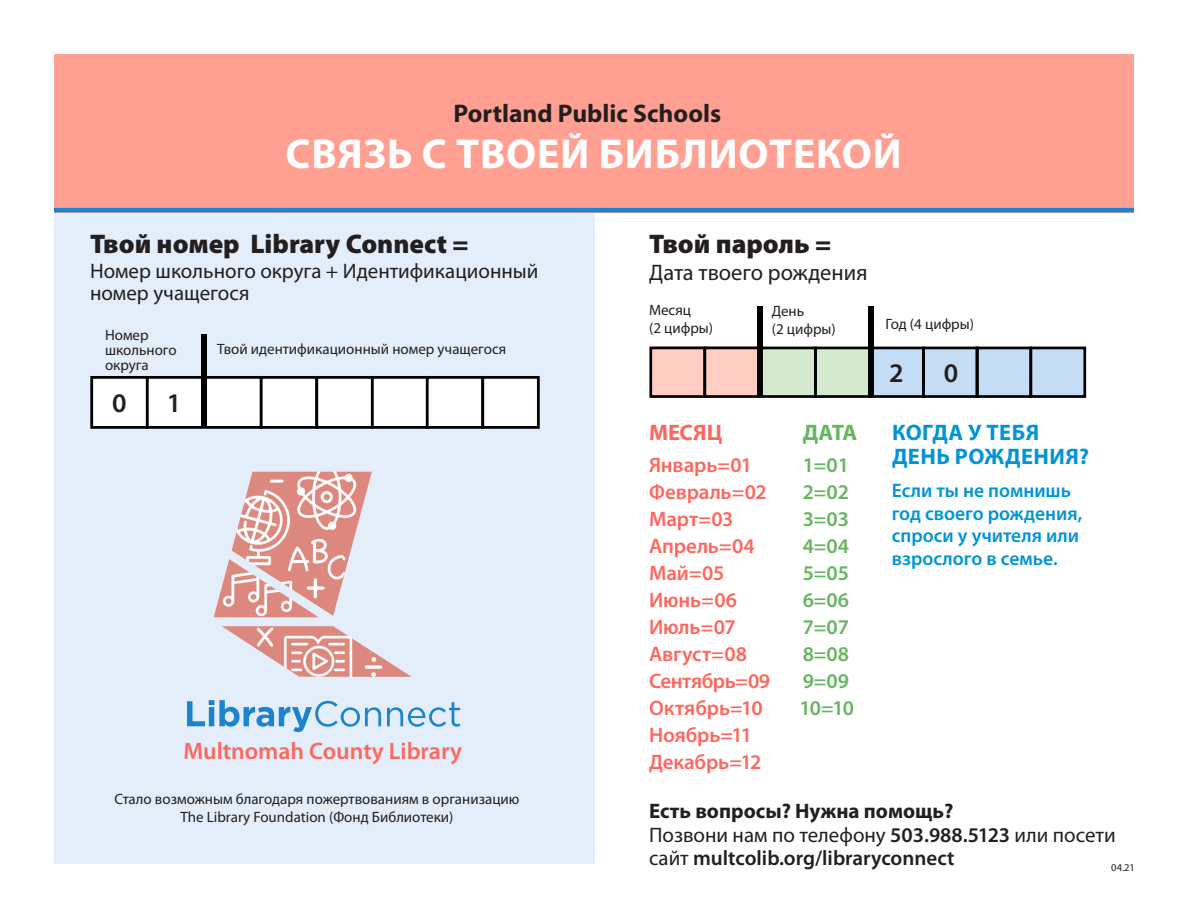
<style>
.page{position:relative;width:1188px;height:918px;background:#fff}
.page>*{position:absolute;margin:0;border:0;box-sizing:border-box;transform-origin:0 0}
.t1{font:700 42px "Myriad Pro";letter-spacing:.02em;color:#fff}
.t2{font:900 27px "Myriad Pro";color:#231f20}
.t3{font:600 27px "Myriad Pro";color:#231f20}
.t4{font:700 25.5px "Myriad Pro";color:#231f20}
.t5{font:600 23.85px "Myriad Pro";color:#ff675d}
.t6{font:700 22.5px/24px "Myriad Pro";letter-spacing:.02em;color:#0094d7}
.t7{font:22.5px "Myriad Pro";color:#231f20}
.t8{font:700 22.5px "Myriad Pro";letter-spacing:-.005em;color:#ff675d}
.t9{font:700 22.5px "Myriad Pro";color:#66b561}
.t10{font:600 21px/23.2px "Myriad Pro";color:#231f20}
.t11{font:600 21px "Myriad Pro";letter-spacing:-.005em;color:#ff675d}
.t12{font:21px/22.5px "Myriad Pro";color:#231f20}
.t13{font:600 21px "Myriad Pro";color:#66b561}
.t14{font:600 21px "Myriad Pro";letter-spacing:-.025em;color:#ff675d}
.t15{font:600 19.5px/22.5px "Myriad Pro";color:#0094d7}
.t16{font:15px/15px "Myriad Pro";color:#231f20}
.t17{font:10.5px "Myriad Pro";color:#231f20}
.s1{font-weight:700}
.s2{font-weight:400}
</style>
<div class="page">
<div style="left:54px;top:212px;width:541px;height:652px;background:#e4eefa"></div>
<div style="left:54px;top:54px;width:1080px;height:158px;background:#ffa093"></div>
<hr style="left:54px;top:208px;width:1080px;height:4px;background:#1c83cf">
<div style="left:92px;top:377px;width:55px;height:50px;background:#fff"></div>
<div style="left:90px;top:376px;width:59px;height:53px;border:3px solid #000"></div>
<div style="left:147px;top:377px;width:56px;height:50px;background:#fff"></div>
<div style="left:146px;top:376px;width:58px;height:53px;border:3px solid #000"></div>
<div style="left:206px;top:377px;width:55px;height:50px;background:#fff"></div>
<div style="left:204px;top:376px;width:59px;height:53px;border:3px solid #000"></div>
<div style="left:261px;top:377px;width:56px;height:50px;background:#fff"></div>
<div style="left:260px;top:376px;width:58px;height:53px;border:3px solid #000"></div>
<div style="left:317px;top:377px;width:55px;height:50px;background:#fff"></div>
<div style="left:315px;top:376px;width:59px;height:53px;border:3px solid #000"></div>
<div style="left:372px;top:377px;width:56px;height:50px;background:#fff"></div>
<div style="left:371px;top:376px;width:58px;height:53px;border:3px solid #000"></div>
<div style="left:427px;top:377px;width:56px;height:50px;background:#fff"></div>
<div style="left:426px;top:376px;width:58px;height:53px;border:3px solid #000"></div>
<div style="left:483px;top:377px;width:55px;height:50px;background:#fff"></div>
<div style="left:481px;top:376px;width:59px;height:53px;border:3px solid #000"></div>
<div style="left:201px;top:335px;width:6px;height:91px;background:#000"></div>
<img style="left:232px;top:472px;width:140px;height:144px">
<img style="left:214px;top:559px;width:105px;height:58px">
<img style="left:222px;top:626px;width:190px;height:51px">
<svg style="left:187px;top:700px;width:194px;height:32px"></svg>
<svg style="left:387px;top:702px;width:73px;height:25px"></svg>
<div style="left:872px;top:348px;width:213px;height:49px;background:#c5ddf4"></div>
<div style="left:760px;top:348px;width:108px;height:49px;background:#d4e9ce"></div>
<div style="left:652px;top:346px;width:108px;height:51px;background:#ffcdc4"></div>
<div style="left:649px;top:347px;width:57px;height:51px;border:3px solid #000"></div>
<div style="left:703px;top:347px;width:57px;height:51px;border:3px solid #000"></div>
<div style="left:760px;top:347px;width:57px;height:51px;border:3px solid #000"></div>
<div style="left:814px;top:347px;width:57px;height:51px;border:3px solid #000"></div>
<div style="left:868px;top:347px;width:57px;height:51px;border:3px solid #000"></div>
<div style="left:922px;top:347px;width:57px;height:51px;border:3px solid #000"></div>
<div style="left:975px;top:347px;width:57px;height:51px;border:3px solid #000"></div>
<div style="left:1029px;top:347px;width:57px;height:51px;border:3px solid #000"></div>
<div style="left:757px;top:306px;width:5px;height:90px;background:#000"></div>
<div style="left:868px;top:306px;width:6px;height:90px;background:#000"></div>
<p class="t4" style="left:454px;top:97px;width:269px">Portland Public Schools</p>
<p class="t1" style="left:286px;top:127px;width:618px">СВЯЗЬ С ТВОЕЙ БИБЛИОТЕКОЙ</p>
<p class="t2" style="left:90px;top:226px;width:380px">Твой номер Library Connect =</p>
<p class="t12" style="left:90px;top:259px;width:450px">Номер школьного округа + Идентификационный номер учащегося</p>
<p class="t16" style="left:105px;top:328px;width:73px">Номер школьного округа</p>
<p class="t3" style="left:112px;top:386px;width:16px">0</p>
<p class="t3" style="left:167px;top:386px;width:16px">1</p>
<p class="t16" style="left:217px;top:341px;width:290px">Твой идентификационный номер учащегося</p>
<p class="t5" style="left:183px;top:735px;width:280px">Multnomah County Library</p>
<p class="t16" style="left:114px;top:791px;width:407px">Стало возможным благодаря пожертвованиям в организацию</p>
<p class="t16" style="left:180px;top:809px;width:275px">The Library Foundation (Фонд Библиотеки)</p>
<p class="t2" style="left:649px;top:226px;width:184px">Твой пароль =</p>
<p class="t7" style="left:649px;top:258px;width:220px">Дата твоего рождения</p>
<p class="t16" style="left:649px;top:301px;width:66px;line-height:18px">Месяц<br>(2 цифры)</p>
<p class="t16" style="left:772px;top:302px;width:66px;line-height:18px">День<br>(2 цифры)</p>
<p class="t8" style="left:649px;top:417px;width:75px">МЕСЯЦ</p>
<p class="t11" style="left:649px;top:452px;width:105px">Январь=01</p>
<p class="t11" style="left:649px;top:479px;width:119px">Февраль=02</p>
<p class="t11" style="left:649px;top:506px;width:86px">Март=03</p>
<p class="t11" style="left:649px;top:533px;width:107px">Апрель=04</p>
<p class="t11" style="left:649px;top:560px;width:77px">Май=05</p>
<p class="t11" style="left:649px;top:587px;width:89px">Июнь=06</p>
<p class="t11" style="left:649px;top:614px;width:88px">Июль=07</p>
<p class="t11" style="left:649px;top:641px;width:99px">Август=08</p>
<p class="t14" style="left:649px;top:668px;width:123px">Сентябрь=09</p>
<p class="t11" style="left:649px;top:695px;width:115px">Октябрь=10</p>
<p class="t11" style="left:649px;top:722px;width:104px">Ноябрь=11</p>
<p class="t11" style="left:649px;top:749px;width:114px">Декабрь=12</p>
<p class="t9" style="left:803px;top:417px;width:56px">ДАТА</p>
<p class="t13" style="left:803px;top:452px;width:48px">1=01</p>
<p class="t13" style="left:803px;top:479px;width:48px">2=02</p>
<p class="t13" style="left:803px;top:506px;width:48px">3=03</p>
<p class="t13" style="left:803px;top:533px;width:48px">4=04</p>
<p class="t13" style="left:803px;top:560px;width:48px">5=05</p>
<p class="t13" style="left:803px;top:587px;width:48px">6=06</p>
<p class="t13" style="left:803px;top:614px;width:48px">7=07</p>
<p class="t13" style="left:803px;top:641px;width:48px">8=08</p>
<p class="t13" style="left:803px;top:668px;width:48px">9=09</p>
<p class="t13" style="left:800px;top:695px;width:56px">10=10</p>
<p class="t16" style="left:886px;top:316px;width:90px">Год (4 цифры)</p>
<p class="t3" style="left:889px;top:356px;width:16px">2</p>
<p class="t3" style="left:944px;top:356px;width:16px">0</p>
<p class="t6" style="left:892px;top:419px;width:199px">КОГДА У ТЕБЯ<br>ДЕНЬ РОЖДЕНИЯ?</p>
<p class="t15" style="left:892px;top:479px;width:192px">Если ты не помнишь год своего рождения, спроси у учителя или взрослого в семье.</p>
<p class="t10" style="left:649px;top:799px;width:468px"><span class="s1">Есть вопросы? Нужна помощь?<br></span><span class="s2">Позвони нам по телефону</span> 503.988.5123 <span class="s2">или посети сайт</span> multcolib.org/libraryconnect</p>
<p class="t17" style="left:1111px;top:861px;width:25px">04.21</p>
</div>
